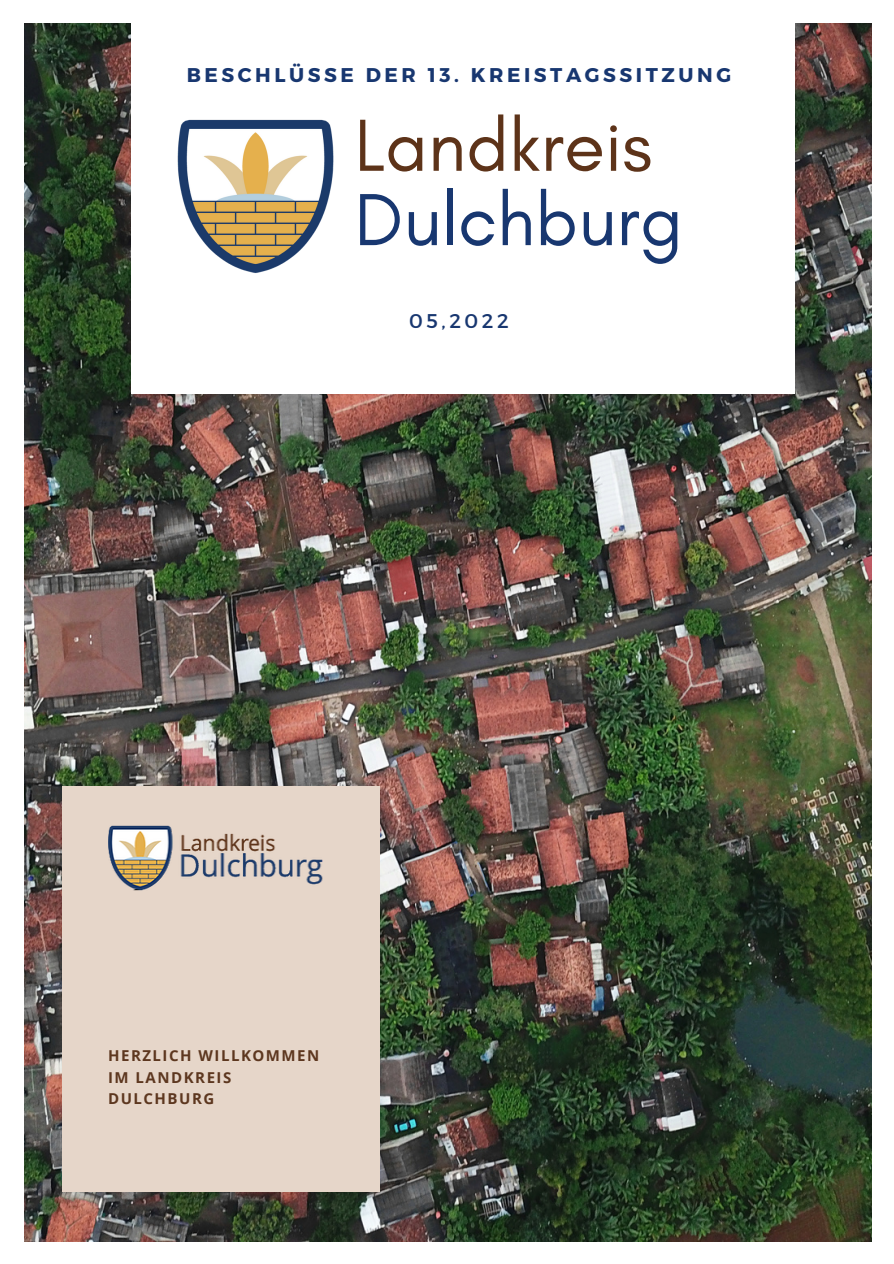
<style>
.page{position:relative;width:894px;height:1264px;background:#fff}
.page>*{position:absolute;margin:0;border:0;box-sizing:border-box;transform-origin:0 0}
.t1{font:75px "Glacial Indifference";color:#5d3319}
.t2{font:75px "Glacial Indifference";color:#183770}
.t3{font:700 19.8px "Montserrat";letter-spacing:.18em;color:#183770}
.t4{font:19.8px "Montserrat";letter-spacing:.18em;color:#183770}
.t5{font:700 15px/21.5px "Open Sans";letter-spacing:.1em;color:#5d371f}
</style>
<div class="page">
<img style="left:24px;top:24px;width:847px;height:1217px">
<div style="left:62px;top:786px;width:317px;height:405px;background:#e6d6c9"></div>
<div style="left:131px;top:0;width:663px;height:393px;background:#fff"></div>
<img style="left:108px;top:826px;width:215px;height:64px">
<img style="left:177px;top:119px;width:156px;height:154px">
<h2 class="t3" style="left:187px;top:62px;width:545px">BESCHLÜSSE DER 13. KREISTAGSSITZUNG</h2>
<h1 class="t1" style="left:354px;top:99px;width:299px">Landkreis</h1>
<h1 class="t2" style="left:354px;top:174px;width:330px">Dulchburg</h1>
<h2 class="t4" style="left:409px;top:308px;width:101px">05,2022</h2>
<p class="t5" style="left:108px;top:1044px;width:213px">HERZLICH WILLKOMMEN<br>IM LANDKREIS<br>DULCHBURG</p>
</div>
